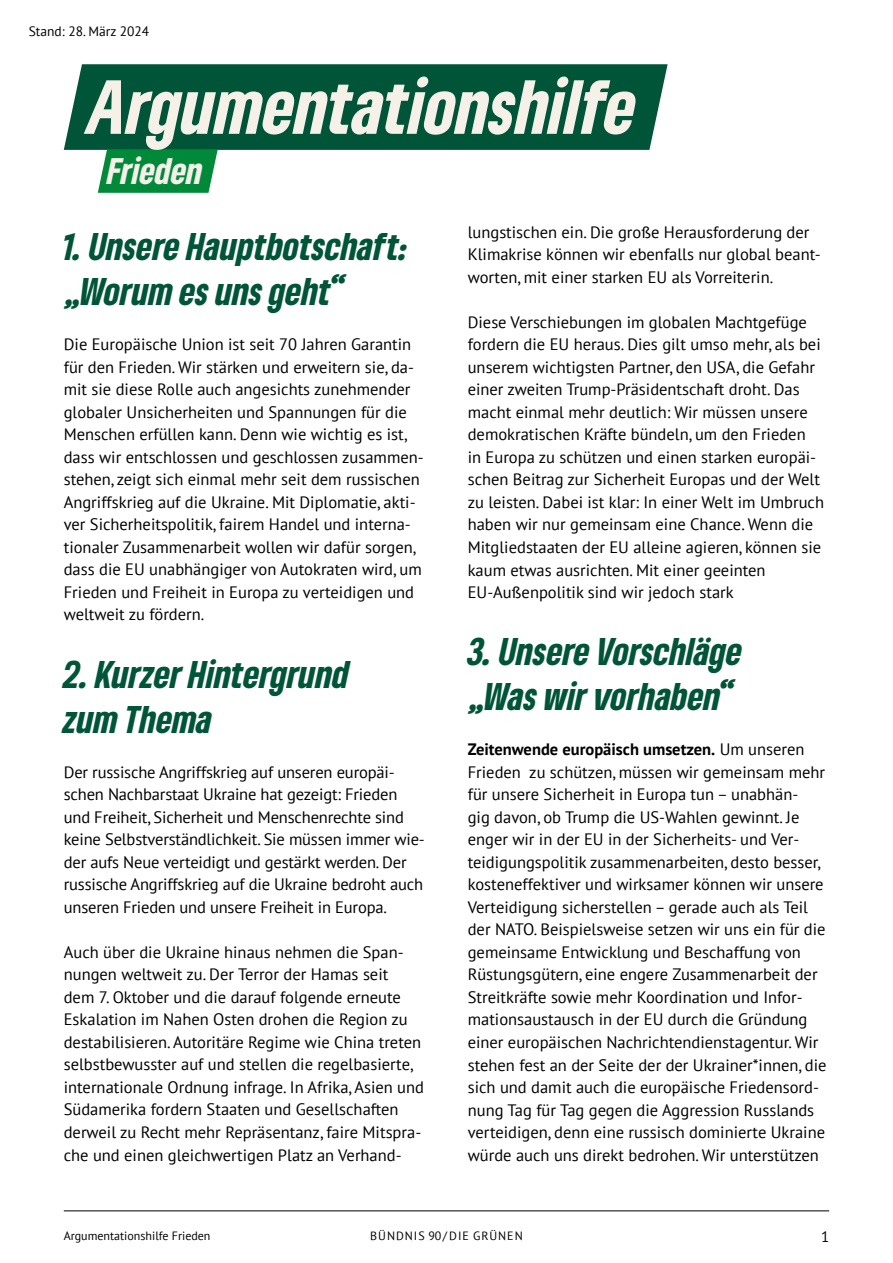
<style>
.page{position:relative;width:893px;height:1263px;background:#fff}
.page>*{position:absolute;margin:0;border:0;box-sizing:border-box;transform-origin:0 0}
.t1{font:italic 900 condensed 71.4px "Gruene Type";color:#f5f1e9}
.t2{font:italic 900 condensed 36px/45px "Gruene Type";color:#005538}
.t3{font:italic 900 condensed 34.5px "Gruene Type";color:#f5f1e9}
.t4{font:16.5px/22.5px "PT Sans";color:#000}
.t5{font:15px "PT Sans";color:#000}
.t6{font:13.5px "PT Sans";color:#000}
.t7{font:12px "PT Sans";color:#000}
.t8{font:12px "PT Sans";letter-spacing:.08em;color:#000}
.s1{font-weight:700}
</style>
<div class="page">
<hr style="left:64px;top:1210px;width:765px;height:1px;background:#000">
<div style="left:64px;top:64px;width:604px;height:86px;background:#005538"></div>
<svg style="left:98px;top:150px;width:120px;height:43px;background:#149249"></svg>
<p class="t6" style="left:29px;top:22px;width:122px">Stand: 28. März 2024</p>
<h1 class="t1" style="left:87px;top:59px;width:551px">Argumentationshilfe</h1>
<h3 class="t3" style="left:108px;top:148px;width:97px">Frieden</h3>
<h2 class="t2" style="left:64px;top:223px;width:346px">1. Unsere Hauptbotschaft: „Worum es uns geht“</h2>
<p class="t4" style="left:64px;top:333px;width:361px">Die Europäische Union ist seit 70 Jahren Garantin für den Frieden. Wir stärken und erweitern sie, da&shy;mit sie diese Rolle auch angesichts zunehmender globaler Unsicherheiten und Spannungen für die Menschen erfüllen kann. Denn wie wichtig es ist, dass wir entschlossen und geschlossen zusammen&shy;stehen, zeigt sich einmal mehr seit dem russischen Angriffskrieg auf die Ukraine. Mit Diplomatie, akti&shy;ver Sicherheitspolitik, fairem Handel und interna&shy;tionaler Zusammenarbeit wollen wir dafür sorgen, dass die EU unabhängiger von Autokraten wird, um Frieden und Freiheit in Europa zu verteidigen und weltweit zu fördern.</p>
<h2 class="t2" style="left:64px;top:651px;width:287px">2. Kurzer Hintergrund zum Thema</h2>
<p class="t4" style="left:64px;top:760px;width:363px">Der russische Angriffskrieg auf unseren europäi&shy;schen Nachbarstaat Ukraine hat gezeigt: Frieden und Freiheit, Sicherheit und Menschenrechte sind keine Selbstverständlichkeit. Sie müssen immer wie&shy;der aufs Neue verteidigt und gestärkt werden. Der russische Angriffskrieg auf die Ukraine bedroht auch unseren Frieden und unsere Freiheit in Europa.</p>
<p class="t4" style="left:64px;top:940px;width:362px">Auch über die Ukraine hinaus nehmen die Span&shy;nungen weltweit zu. Der Terror der Hamas seit<br>dem 7. Oktober und die darauf folgende erneute Eskalation im Nahen Osten drohen die Region zu destabilisieren. Autoritäre Regime wie China treten selbstbewusster auf und stellen die regelbasierte, internationale Ordnung infrage. In Afrika, Asien und Südamerika fordern Staaten und Gesellschaften derweil zu Recht mehr Repräsentanz, faire Mitspra&shy;che und einen gleichwertigen Platz an Verhand-</p>
<p class="t4" style="left:468px;top:220px;width:354px">lungstischen ein. Die große Herausforderung der<br>Klimakrise können wir ebenfalls nur global beant&shy;worten, mit einer starken EU als Vorreiterin.</p>
<p class="t4" style="left:468px;top:310px;width:358px">Diese Verschiebungen im globalen Machtgefüge fordern die EU heraus. Dies gilt umso mehr, als bei unserem wichtigsten Partner, den USA, die Gefahr einer zweiten Trump-Präsidentschaft droht. Das macht einmal mehr deutlich: Wir müssen unsere demokratischen Kräfte bündeln, um den Frieden<br>in Europa zu schützen und einen starken europäi&shy;schen Beitrag zur Sicherheit Europas und der Welt zu leisten. Dabei ist klar: In einer Welt im Umbruch haben wir nur gemeinsam eine Chance. Wenn die Mitgliedstaaten der EU alleine agieren, können sie kaum etwas ausrichten. Mit einer geeinten EU-Außenpolitik sind wir jedoch stark</p>
<h2 class="t2" style="left:468px;top:628px;width:276px">3. Unsere Vorschläge „Was wir vorhaben“</h2>
<p class="t4" style="left:468px;top:738px;width:360px"><span class="s1">Zeitenwende europäisch umsetzen.</span> Um unseren Frieden zu schützen, müssen wir gemeinsam mehr für unsere Sicherheit in Europa tun – unabhän-<br>gig davon, ob Trump die US-Wahlen gewinnt. Je enger wir in der EU in der Sicherheits- und Ver&shy;teidigungspolitik zusammenarbeiten, desto besser, kosteneffektiver und wirksamer können wir unsere Verteidigung sicherstellen – gerade auch als Teil der NATO. Beispielsweise setzen wir uns ein für die gemeinsame Entwicklung und Beschaffung von Rüstungsgütern, eine engere Zusammenarbeit der Streitkräfte sowie mehr Koordination und Infor&shy;mationsaustausch in der EU durch die Gründung einer europäischen Nachrichtendienstagentur. Wir stehen fest an der Seite der der Ukrainer*innen, die sich und damit auch die europäische Friedensord&shy;nung Tag für Tag gegen die Aggression Russlands verteidigen, denn eine russisch dominierte Ukraine würde auch uns direkt bedrohen. Wir unterstützen</p>
<p class="t7" style="left:64px;top:1228px;width:148px">Argumentationshilfe Frieden</p>
<p class="t8" style="left:370px;top:1228px;width:154px">BÜNDNIS 90/DIE GRÜNEN</p>
<p class="t5" style="left:821px;top:1227px;width:10px">1</p>
</div>
